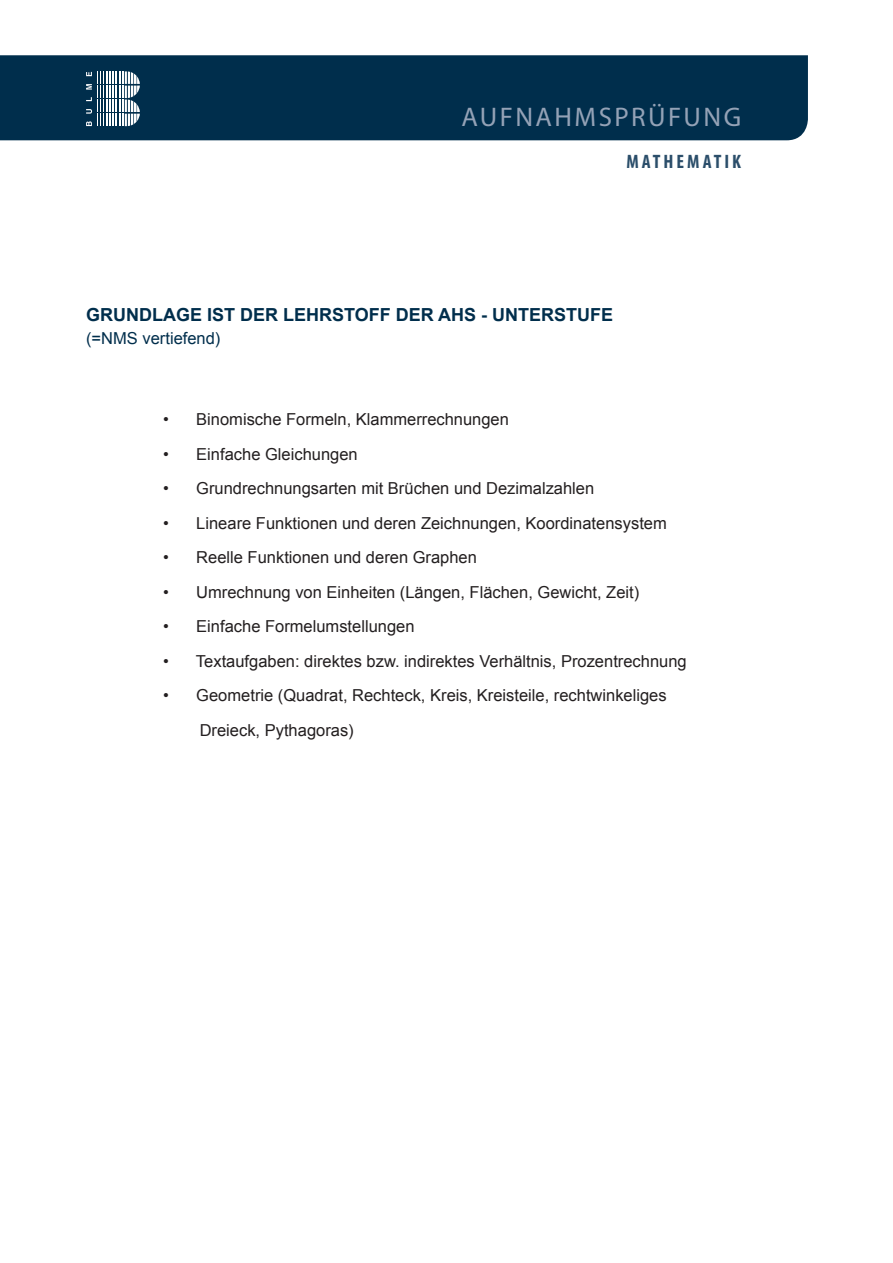
<style>
.page{position:relative;width:893px;height:1263px;background:#fff}
.page>*{position:absolute;margin:0;border:0;box-sizing:border-box;transform-origin:0 0}
.t1{font:27px "Myriad Pro";letter-spacing:.09em;color:#94a2b6}
.t2{font:700 condensed 19.5px "Myriad Pro";letter-spacing:.155em;color:#2b4e6a}
.t3{font:700 18px "Arial";color:#002e4c}
.t4{font:16.5px "Arial";color:#231f20}
.t5{font:16.5px "Arial";color:#002e4c}
</style>
<div class="page">
<div style="left:0;top:55px;width:808px;height:85px;background:#002e4c"></div>
<svg style="left:86px;top:71px;width:54px;height:55px"></svg>
<p class="t1" style="left:462px;top:100px;width:281px">AUFNAHMSPRÜFUNG</p>
<p class="t2" style="left:626px;top:149px;width:116px">MATHEMATIK</p>
<p class="t3" style="left:86px;top:303px;width:529px">GRUNDLAGE IST DER LEHRSTOFF DER AHS - UNTERSTUFE</p>
<p class="t5" style="left:86px;top:327px;width:136px">(=NMS vertiefend)</p>
<p class="t4" style="left:163px;top:409px;width:347px">• Binomische Formeln, Klammerrechnungen</p>
<p class="t4" style="left:163px;top:443px;width:196px">• Einfache Gleichungen</p>
<p class="t4" style="left:163px;top:478px;width:433px">• Grundrechnungsarten mit Brüchen und Dezimalzahlen</p>
<p class="t4" style="left:163px;top:512px;width:505px">• Lineare Funktionen und deren Zeichnungen, Koordinatensystem</p>
<p class="t4" style="left:163px;top:547px;width:315px">• Reelle Funktionen und deren Graphen</p>
<p class="t4" style="left:163px;top:581px;width:478px">• Umrechnung von Einheiten (Längen, Flächen, Gewicht, Zeit)</p>
<p class="t4" style="left:163px;top:616px;width:253px">• Einfache Formelumstellungen</p>
<p class="t4" style="left:163px;top:650px;width:525px">• Textaufgaben: direktes bzw. indirektes Verhältnis, Prozentrechnung</p>
<p class="t4" style="left:163px;top:685px;width:505px">• Geometrie (Quadrat, Rechteck, Kreis, Kreisteile, rechtwinkeliges</p>
<p class="t4" style="left:200px;top:719px;width:156px">Dreieck, Pythagoras)</p>
</div>
